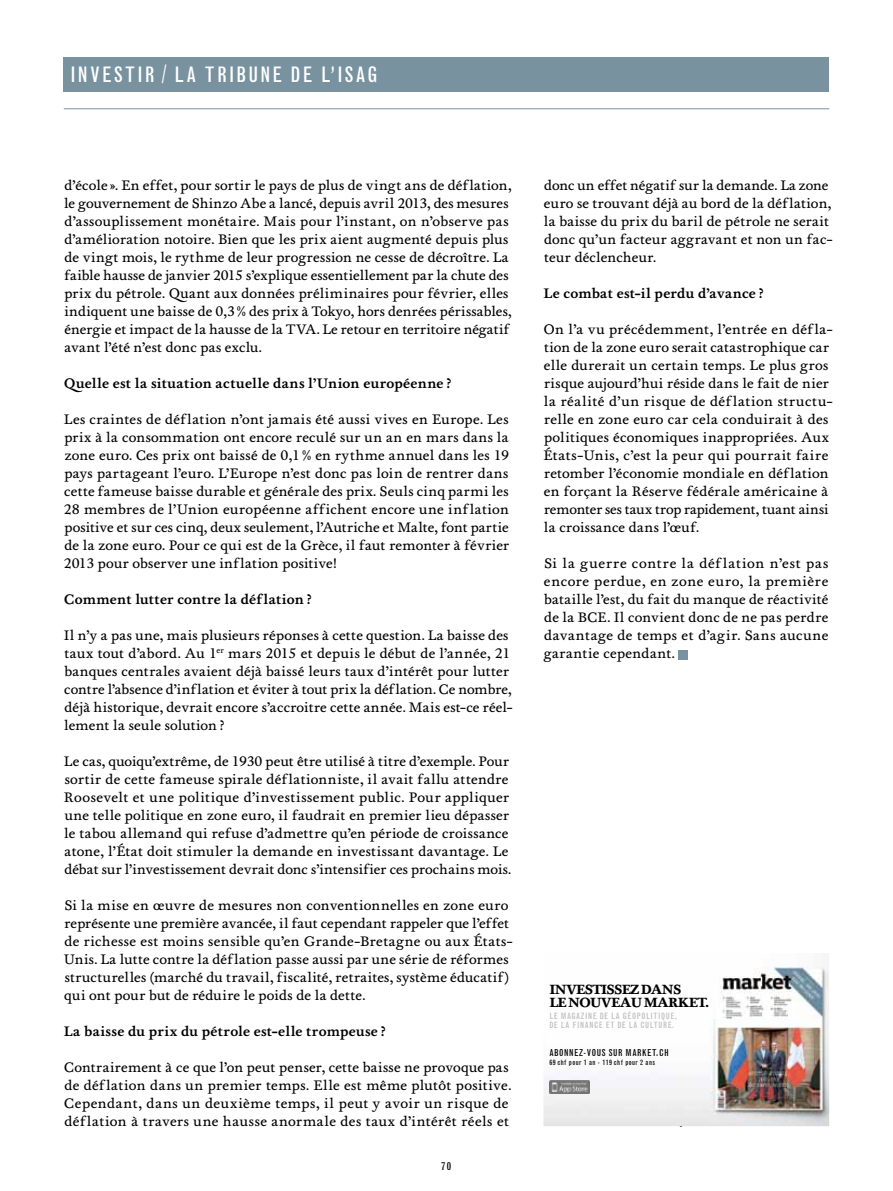
<style>
.page{position:relative;width:893px;height:1191px;background:#fff}
.page>*{position:absolute;margin:0;border:0;box-sizing:border-box;transform-origin:0 0}
.t1{font:condensed 21px "Grotesque";letter-spacing:.1em;color:#fff}
.t2{font:14.25px/18px "Foundry Wilson";letter-spacing:.02em;color:#000}
.t3{font:14.25px/18px "Foundry Wilson";letter-spacing:.045em;color:#000}
.t4{font:500 14.25px "Foundry Wilson";letter-spacing:.01em;color:#000}
.t5{font:700 13.8px/13.4px "Foundry Wilson";letter-spacing:-.05em;color:#000}
.t6{font:condensed 10.5px "Grotesque";color:#000}
.t7{font:condensed 9.45px "Grotesque MT Std";letter-spacing:.06em;color:#000}
.t8{font:condensed 8.55px/8.6px "Grotesque MT Std";letter-spacing:.07em;color:#bebdbc}
.t9{font:condensed 7.2px "Grotesque MT Std";letter-spacing:.06em;color:#000}
</style>
<div class="page">
<hr style="left:64px;top:108px;width:765px;height:1px;background:#7892a0">
<div style="left:64px;top:57px;width:765px;height:34px;background:#7892a0"></div>
<div style="left:679px;top:650px;width:9px;height:9px;background:#7892a0"></div>
<img style="left:543px;top:966px;width:286px;height:160px">
<img style="left:549px;top:1080px;width:41px;height:13px">
<h1 class="t1" style="left:70px;top:62px;width:309px">INVESTIR / LA TRIBUNE DE L’ISAG</h1>
<p class="t2" style="left:64px;top:176px;width:449px">d’école ». En effet, pour sortir le pays de plus de vingt ans de déflation, le gouvernement de Shinzo Abe a lancé, depuis avril 2013, des mesures d’assouplissement monétaire. Mais pour l’instant, on n’observe pas d’amélioration notoire. Bien que les prix aient augmenté depuis plus de vingt mois, le rythme de leur progression ne cesse de décroître. La faible hausse de janvier 2015 s’explique essentiellement par la chute des prix du pétrole. Quant aux données préliminaires pour février, elles indiquent une baisse de 0,3% des prix à Tokyo, hors denrées périssables, énergie et impact de la hausse de la TVA</p>
<p class="t2" style="left:317px;top:320px;width:195px">. Le retour en territoire négatif</p>
<p class="t2" style="left:65px;top:338px;width:199px">avant l’été n’est donc pas exclu.</p>
<p class="t4" style="left:64px;top:375px;width:389px">Quelle est la situation actuelle dans l’Union européenne ?</p>
<p class="t2" style="left:64px;top:410px;width:447px;text-align:justify">Les craintes de déflation n’ont jamais été aussi vives en Europe. Les prix à la consommation ont encore reculé sur un an en mars dans la zone euro. Ces prix ont baissé de 0,1% en rythme annuel dans les 19 pays partageant l’euro. L’Europe n’est donc pas loin de rentrer dans cette fameuse baisse durable et générale des prix. Seuls cinq parmi les 28 membres de l’Union européenne affichent encore une inflation positive et sur ces cinq, deux seulement, l’Autriche et Malte, font partie de la zone euro. Pour ce qui est de la Grèce, il faut remonter à février 2013 pour observer une inflation positive!</p>
<p class="t4" style="left:64px;top:591px;width:249px">Comment lutter contre la déflation?</p>
<p class="t2" style="left:64px;top:626px;width:450px">Il n’y a pas une, mais plusieurs réponses à cette question. La baisse des taux tout d’abord. Au 1<sup>er</sup> mars 2015 et depuis le début de l’année, 21 banques centrales avaient déjà baissé leurs taux d’intérêt pour lutter contre l’absence d’inflation et éviter à tout prix la déflation. Ce nombre, déjà historique, devrait encore s’accroitre cette année. Mais est-ce réel&shy;lement la seule solution?</p>
<p class="t2" style="left:64px;top:752px;width:449px">Le cas, quoiqu’extrême, de 1930 peut être utilisé à titre d’exemple. Pour sortir de cette fameuse spirale déflationniste, il avait fallu attendre Roosevelt et une politique d’investissement public. Pour appliquer une telle politique en zone euro, il faudrait en premier lieu dépasser le tabou allemand qui refuse d’admettre qu’en période de croissance atone, l’État doit stimuler la demande en investissant davantage. Le débat sur l’investissement devrait donc s’intensifier ces prochains mois.</p>
<p class="t2" style="left:64px;top:896px;width:450px">Si la mise en œuvre de mesures non conventionnelles en zone euro représente une première avancée, il faut cependant rappeler que l’effet de richesse est moins sensible qu’en Grande-Bretagne ou aux États-Unis. La lutte contre la déflation passe aussi par une série de réformes structurelles (marché du travail, fiscalité, retraites, système éducatif) qui ont pour but de réduire le poids de la dette.</p>
<p class="t4" style="left:64px;top:1023px;width:324px">La baisse du prix du pétrole est-elle trompeuse ?</p>
<p class="t3" style="left:64px;top:1058px;width:448px">Contrairement à ce que l’on peut penser, cette baisse ne provoque pas de déflation dans un premier temps. Elle est même plutôt positive.<br>Cependant, dans un deuxième temps, il peut y avoir un risque de déflation à travers une hausse anormale des taux d’intérêt réels et</p>
<p class="t6" style="left:441px;top:1160px;width:12px">70</p>
<p class="t2" style="left:544px;top:176px;width:290px">donc un effet négatif sur la demande. La zone euro se trouvant déjà au bord de la déflation, la baisse du prix du baril de pétrole ne serait donc qu’un facteur aggravant et non un fac&shy;teur déclencheur.</p>
<p class="t4" style="left:544px;top:285px;width:222px">Le combat est-il perdu d’avance ?</p>
<p class="t2" style="left:544px;top:320px;width:290px">On l’a vu précédemment, l’entrée en défla&shy;tion de la zone euro serait catastrophique car elle durerait un certain temps. Le plus gros risque aujourd’hui réside dans le fait de nier la réalité d’un risque de déflation structu&shy;relle en zone euro car cela conduirait à des politiques économiques inappropriées. Aux États-Unis, c’est la peur qui pourrait faire retomber l’économie mondiale en déflation en forçant la Réserve fédérale américaine à remonter ses taux trop rapidement, tuant ainsi la croissance dans l’œuf.</p>
<p class="t2" style="left:544px;top:554px;width:286px;text-align:justify">Si la guerre contre la déflation n’est pas encore perdue, en zone euro, la première bataille l’est, du fait du manque de réactivité de la BCE. Il convient donc de ne pas perdre davantage de temps et d’agir. Sans aucune garantie cependant.</p>
<p class="t5" style="left:549px;top:982px;width:161px">INVESTISSEZ DANS<br>LE NOUVEAU MARKET.</p>
<p class="t8" style="left:549px;top:1012px;width:129px">LE MAGAZINE DE LA GÉOPOLITIQUE,<br>DE LA FINANCE ET DE LA CULTURE.</p>
<p class="t7" style="left:549px;top:1047px;width:121px">ABONNEZ-VOUS SUR MARKET.CH</p>
<p class="t9" style="left:549px;top:1057px;width:107px">69 chf pour 1 an - 119 chf pour 2 ans</p>
</div>
